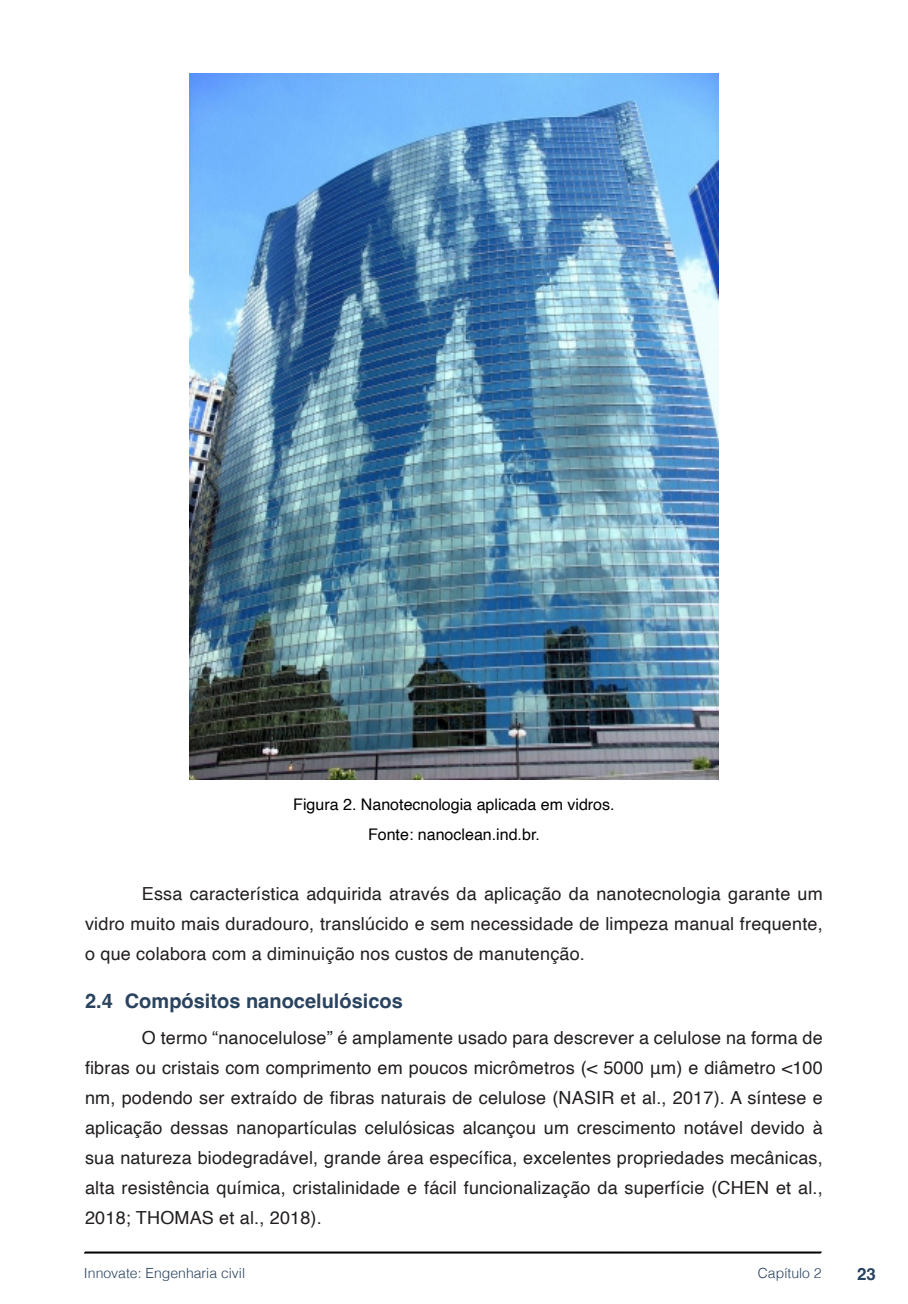
<style>
.page{position:relative;width:908px;height:1304px;background:#fff}
.page>*{position:absolute;margin:0;border:0;box-sizing:border-box;transform-origin:0 0}
.t1{font:700 20px "Helvetica";color:#2a435e}
.txt{font:18px/30px "Helvetica";letter-spacing:.01em;color:#231f20;text-align:justify}
.t2{font:700 16.8px "Helvetica";color:#2a435e}
.imagens_graf_tab{font:16px "Helvetica";color:#000}
.t3{font:300 14px "Helvetica";color:#2a435e}
</style>
<div class="page">
<svg style="left:84px;top:1251px;width:737px;height:3px;background:#515151"></svg>
<img style="left:189px;top:74px;width:529px;height:705px">
<p class="imagens_graf_tab" style="left:293px;top:792px;width:323px">Figura 2. Nanotecnologia aplicada em vidros.</p>
<p class="imagens_graf_tab" style="left:368px;top:822px;width:173px">Fonte: nanoclean.ind.br.</p>
<p class="txt" style="left:85px;top:880px;width:738px;text-indent:57px">Essa característica adquirida através da aplicação da nanotecnologia garante um vidro muito mais duradouro, translúcido e sem necessidade de limpeza manual frequente, o que colabora com a diminuição nos custos de manutenção.</p>
<p class="t1" style="left:85px;top:989px;width:319px">2.4 Compósitos nanocelulósicos</p>
<p class="txt" style="left:85px;top:1023px;width:738px;text-indent:57px">O termo “nanocelulose” é amplamente usado para descrever a celulose na forma de fibras ou cristais com comprimento em poucos micrômetros (&lt; 5000 μm) e diâmetro &lt;100 nm, podendo ser extraído de fibras naturais de celulose (NASIR et al., 2017). A síntese e aplicação dessas nanopartículas celulósicas alcançou um crescimento notável devido à sua natureza biodegradável, grande área específica, excelentes propriedades mecânicas, alta resistência química, cristalinidade e fácil funcionalização da superfície (CHEN et al., 2018; THOMAS et al., 2018).</p>
<p class="t3" style="left:84px;top:1261px;width:163px">Innovate: Engenharia civil</p>
<p class="t3" style="left:757px;top:1261px;width:65px">Capítulo 2</p>
<p class="t2" style="left:856px;top:1264px;width:20px">23</p>
</div>
